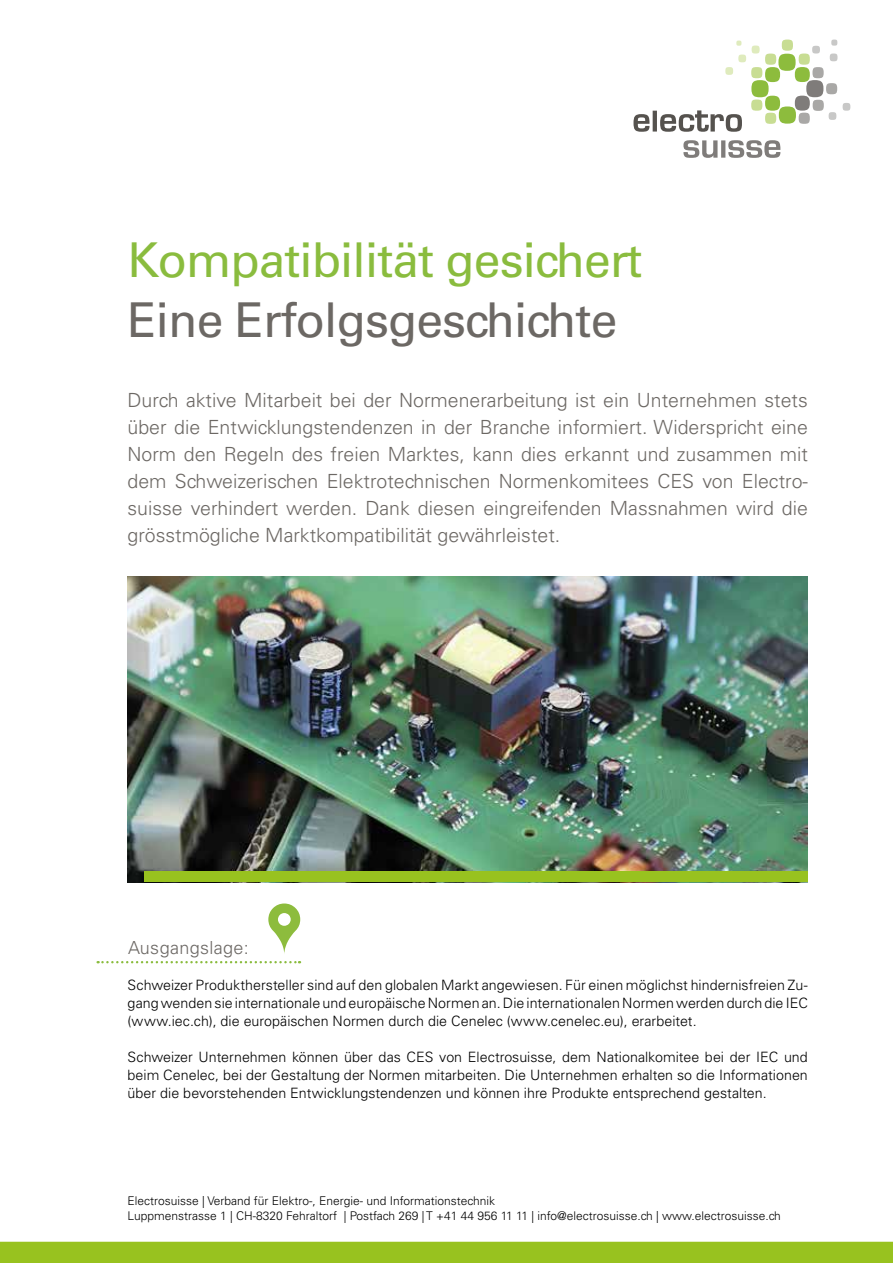
<style>
.page{position:relative;width:893px;height:1263px;background:#fff}
.page>*{position:absolute;margin:0;border:0;box-sizing:border-box;transform-origin:0 0}
.t1{font:48px "Univers LT Std";letter-spacing:-.02em;color:#8abc3e}
.t2{font:48px "Univers LT Std";letter-spacing:-.02em;color:#6c6864}
.t3{font:300 19.5px/27px "Univers LT Std";color:#6c6864;text-align:justify}
.t4{font:300 18px "Univers LT Std";letter-spacing:.02em;color:#6c6864}
.t5{font:300 14.25px/18px "Univers LT Std";color:#000;text-align:justify}
.t6{font:300 12px/15px "Univers LT Std";color:#000}
</style>
<div class="page">
<div style="left:0;top:1242px;width:893px;height:21px;background:#98c21f"></div>
<svg style="left:683px;top:140px;width:97px;height:18px"></svg>
<svg style="left:634px;top:110px;width:108px;height:22px"></svg>
<div style="left:778px;top:54px;width:18px;height:17px;background:#8dbc3d;border-radius:50%"></div>
<div style="left:779px;top:106px;width:17px;height:18px;background:#8dbc3d;border-radius:50%"></div>
<div style="left:765px;top:96px;width:15px;height:15px;background:#8dbc3d;border-radius:50%"></div>
<div style="left:765px;top:67px;width:15px;height:15px;background:#8dbc3d;border-radius:50%"></div>
<svg style="left:751px;top:100px;width:25px;height:24px"></svg>
<div style="left:751px;top:80px;width:18px;height:17px;background:#8dbc3d;border-radius:50%"></div>
<svg style="left:782px;top:40px;width:11px;height:11px"></svg>
<svg style="left:725px;top:41px;width:51px;height:37px"></svg>
<div style="left:795px;top:67px;width:15px;height:15px;background:#8dbc3d;border-radius:50%"></div>
<svg style="left:843px;top:103px;width:7px;height:8px"></svg>
<div style="left:795px;top:96px;width:15px;height:15px;background:#7f7c7a;border-radius:50%"></div>
<svg style="left:799px;top:40px;width:38px;height:54px"></svg>
<svg style="left:799px;top:100px;width:37px;height:24px"></svg>
<div style="left:806px;top:80px;width:17px;height:17px;background:#7f7c7a;border-radius:50%"></div>
<img style="left:128px;top:576px;width:680px;height:306px">
<div style="left:145px;top:871px;width:663px;height:11px;background:#98c21f"></div>
<svg style="left:268px;top:903px;width:32px;height:51px"></svg>
<svg style="left:98px;top:961px;width:202px;height:2px"></svg>
<h1 class="t1" style="left:128px;top:232px;width:516px">Kompatibilität gesichert</h1>
<h1 class="t2" style="left:128px;top:292px;width:491px">Eine Erfolgsgeschichte</h1>
<p class="t3" style="left:128px;top:386px;width:682px">Durch aktive Mitarbeit bei der Normenerarbeitung ist ein Unternehmen stets über die Entwicklungstendenzen in der Branche informiert. Widerspricht eine Norm den Regeln des freien Marktes, kann dies erkannt und zusammen mit dem Schweizerischen Elektrotechnischen Normenkomitees CES von Electro&shy;suisse verhindert werden. Dank diesen eingreifenden Massnahmen wird die grösstmögliche Marktkompatibilität gewährleistet.</p>
<p class="t4" style="left:128px;top:937px;width:122px">Ausgangslage:</p>
<p class="t5" style="left:128px;top:976px;width:682px">Schweizer Produkthersteller sind auf den globalen Markt angewiesen. Für einen möglichst hindernisfreien Zu&shy;gang wenden sie internationale und europäische Normen an. Die internationalen Normen werden durch die IEC (www.iec.ch), die europäischen Normen durch die Cenelec (www.cenelec.eu), erarbeitet.</p>
<p class="t5" style="left:128px;top:1048px;width:682px">Schweizer Unternehmen können über das CES von Electrosuisse, dem Nationalkomitee bei der IEC und beim Cenelec, bei der Gestaltung der Normen mitarbeiten. Die Unternehmen erhalten so die Informationen über die bevorstehenden Entwicklungstendenzen und können ihre Produkte entsprechend gestalten.</p>
<p class="t6" style="left:128px;top:1194px;width:655px">Electrosuisse | Verband für Elektro-, Energie- und Informationstechnik<br>Luppmenstrasse 1 | CH-8320 Fehraltorf | Postfach 269 | T +41 44 956 11 11 | info@electrosuisse.ch | www.electrosuisse.ch</p>
</div>
